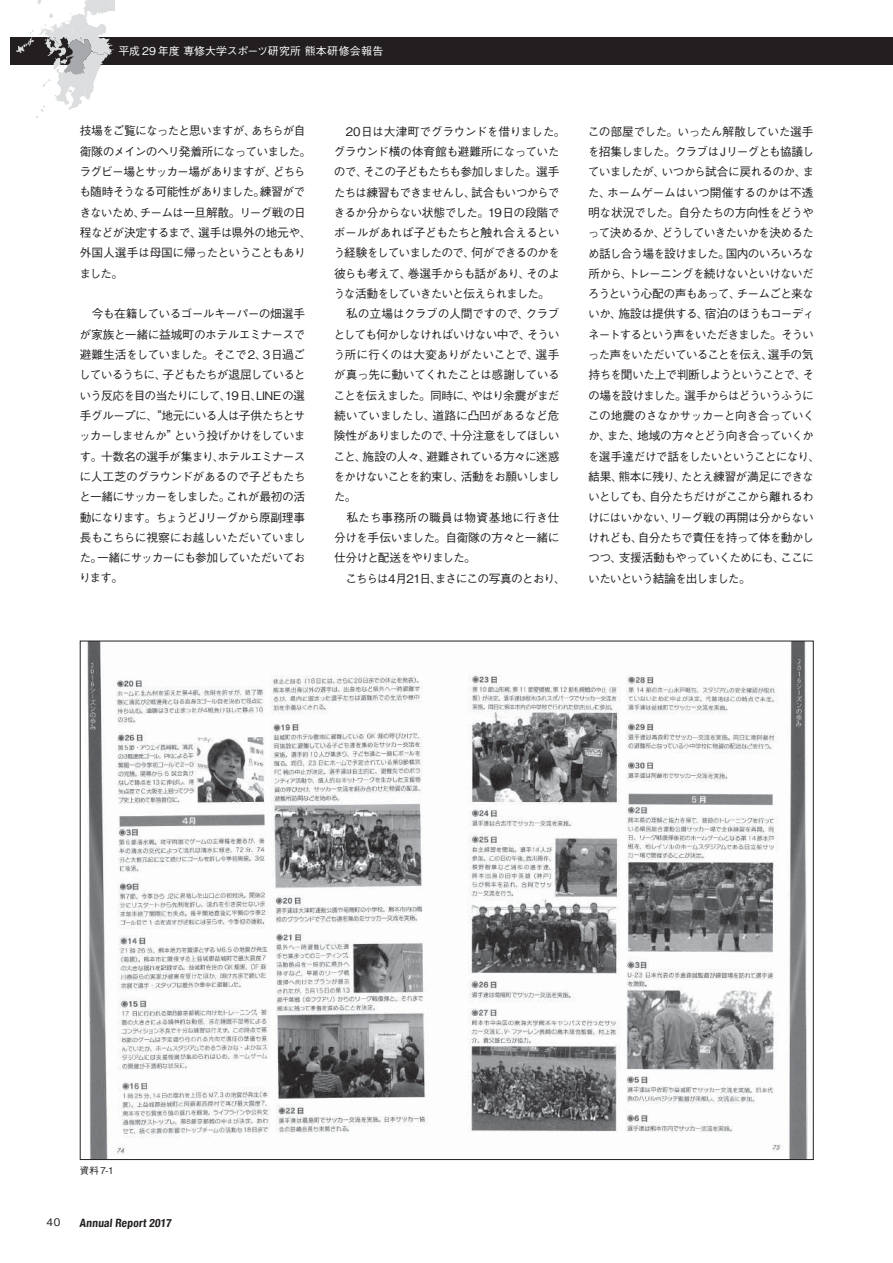
<style>
.page{position:relative;width:893px;height:1263px;background:#fff}
.page>*{position:absolute;margin:0;border:0;box-sizing:border-box;transform-origin:0 0}
.t1{font:11.7px/20.2px "Gothic BBB Pro Medium 90 msp RKSJ H";letter-spacing:-.065em;color:#231f20}
.t2{font:700 condensed 11.4px "Helvetica Neue";color:#231f20}
.t3{font:10.95px "Gothic BBB Pro Medium 90 msp RKSJ H";letter-spacing:.015em;color:#fff}
.t4{font:10.35px "Gothic BBB Pro Medium 90 msp RKSJ H";color:#231f20}
.t5{font:9.45px "Gothic BBB Pro Medium 90 msp RKSJ H";color:#231f20}
</style>
<div class="page">
<div style="left:10px;top:38px;width:883px;height:27px;background:#231f20"></div>
<svg style="left:16px;top:0;width:99px;height:118px"></svg>
<div style="left:108px;top:11px;width:16px;height:12px;background:#fff"></div>
<img style="left:87px;top:643px;width:721px;height:515px">
<p class="t3" style="left:118px;top:47px;width:267px">平成29年度 専修大学スポーツ研究所 熊本研修会報告</p>
<p class="t1" style="left:79px;top:123px;width:234px">技場をご覧になったと思いますが、あちらが自衛隊のメインのヘリ発着所になっていました。ラグビー場とサッカー場がありますが、どちらも随時そうなる可能性がありました。練習ができないため、チームは一旦解散。リーグ戦の日程などが決定するまで、選手は県外の地元や、外国人選手は母国に帰ったということもありました。</p>
<p class="t1" style="left:79px;top:305px;width:228px;text-align:justify">　今も在籍しているゴールキーパーの畑選手が家族と一緒に益城町のホテルエミナースで避難生活をしていました。そこで2、3日過ごしているうちに、子どもたちが退屈しているという反応を目の当たりにして、19日、LINEの選手グループに、“地元にいる人は子供たちとサッカーしませんか”という投げかけをしています。十数名の選手が集まり、ホテルエミナースに人工芝のグラウンドがあるので子どもたちと一緒にサッカーをしました。これが最初の活動になります。ちょうどJリーグから原副理事長もこちらに視察にお越しいただいていました。一緒にサッカーにも参加していただいております。</p>
<p class="t1" style="left:333px;top:123px;width:234px">　20日は大津町でグラウンドを借りました。グラウンド横の体育館も避難所になっていたので、そこの子どもたちも参加しました。選手たちは練習もできませんし、試合もいつからできるか分からない状態でした。19日の段階でボールがあれば子どもたちと触れ合えるという経験をしていましたので、何ができるのかを彼らも考えて、巻選手からも話があり、そのような活動をしていきたいと伝えられました。<br>　私の立場はクラブの人間ですので、クラブとしても何かしなければいけない中で、そういう所に行くのは大変ありがたいことで、選手が真っ先に動いてくれたことは感謝していることを伝えました。同時に、やはり余震がまだ続いていましたし、道路に凸凹があるなど危険性がありましたので、十分注意をしてほしいこと、施設の人々、避難されている方々に迷惑をかけないことを約束し、活動をお願いしました。<br>　私たち事務所の職員は物資基地に行き仕分けを手伝いました。自衛隊の方々と一緒に仕分けと配送をやりました。<br>　こちらは4月21日、まさにこの写真のとおり、</p>
<p class="t1" style="left:588px;top:123px;width:234px">この部屋でした。いったん解散していた選手を招集しました。クラブはJリーグとも協議していましたが、いつから試合に戻れるのか、また、ホームゲームはいつ開催するのかは不透明な状況でした。自分たちの方向性をどうやって決めるか、どうしていきたいかを決めるため話し合う場を設けました。国内のいろいろな所から、トレーニングを続けないといけないだろうという心配の声もあって、チームごと来ないか、施設は提供する、宿泊のほうもコーディネートするという声をいただきました。そういった声をいただいていることを伝え、選手の気持ちを聞いた上で判断しようということで、その場を設けました。選手からはどういうふうにこの地震のさなかサッカーと向き合っていくか、また、地域の方々とどう向き合っていくかを選手達だけで話をしたいということになり、結果、熊本に残り、たとえ練習が満足にできないとしても、自分たちだけがここから離れるわけにはいかない、リーグ戦の再開は分からないけれども、自分たちで責任を持って体を動かしつつ、支援活動もやっていくためにも、ここにいたいという結論を出しました。</p>
<p class="t5" style="left:80px;top:1167px;width:36px">資料7-1</p>
<p class="t4" style="left:47px;top:1218px;width:15px">40</p>
<p class="t2" style="left:80px;top:1216px;width:94px">Annual Report 2017</p>
</div>
